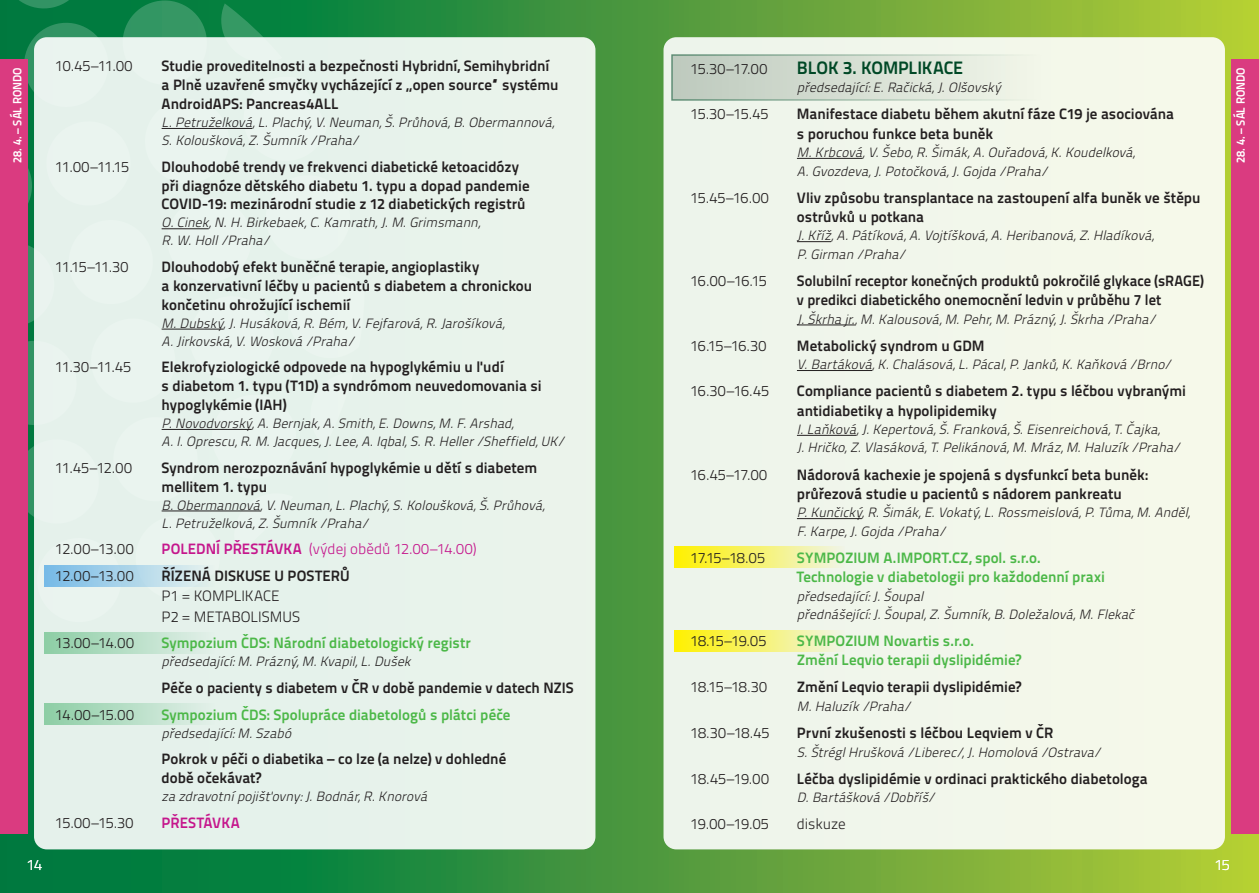
<style>
.page{position:relative;width:1259px;height:893px;background:#fff}
.page>*{position:absolute;margin:0;border:0;box-sizing:border-box;transform-origin:0 0}
.t1{font:18px "Titillium Text 22 L 800 wt";letter-spacing:-.01em;color:#004826}
.t2{font:15px/18.8px "Titillium Text 22 L 800 wt";color:#231f20}
.t3{font:15px/20.2px "Titillium Text 22 L 250 wt";letter-spacing:-.01em;color:#231f20}
.t4{font:15px/19.2px "Titillium Text 22 L 800 wt";color:#4cb848}
.t5{font:15px "Titillium Text 22 L 250 wt";color:#c5168c}
.t6{font:15px "Titillium Text 22 L 800 wt";color:#c5168c}
.t7{font:15px "Titillium Text 22 L 250 wt";color:#fff}
.t8{font:italic 13.5px/18px "Titillium Text 22 L 250 wt";letter-spacing:.005em;color:#231f20}
.t9{font:12px "Titillium Text 22 L 800 wt";color:#fff;scale:.95 1}
.s1{font-family:"Titillium Text 22 L 800 wt"}
</style>
<div class="page">
<div style="left:0;top:0;width:1259px;height:893px;background:linear-gradient(to right,#006f41,#b2c738)"></div>
<svg style="left:0;top:0;width:399px;height:671px;background:#12854a"></svg>
<div style="left:663px;top:37px;width:562px;height:812px;background:#f2f7eb;border-radius:13px"></div>
<div style="left:34px;top:37px;width:561px;height:812px;background:#e8f3eb;border-radius:13px"></div>
<div style="left:44px;top:632px;width:170px;height:22px;background:linear-gradient(to right,#8dcea5,#e3f0e9)"></div>
<div style="left:44px;top:703px;width:170px;height:21px;background:linear-gradient(to right,#8dcea5,#e3f0e9)"></div>
<div style="left:671px;top:54px;width:371px;height:47px;background:linear-gradient(to right,#bdc9be,#f2f6ea)"></div>
<div style="left:675px;top:547px;width:170px;height:21px;background:linear-gradient(to right,#fef101,#eff4e7)"></div>
<div style="left:675px;top:631px;width:170px;height:21px;background:linear-gradient(to right,#fef101,#eff4e7)"></div>
<div style="left:44px;top:566px;width:170px;height:21px;background:linear-gradient(to right,#76bae7,#e6f2ed)"></div>
<hr style="left:162px;top:128px;width:90px;height:1px;background:#231f20">
<hr style="left:162px;top:228px;width:47px;height:1px;background:#231f20">
<hr style="left:162px;top:329px;width:61px;height:1px;background:#231f20">
<hr style="left:162px;top:429px;width:90px;height:1px;background:#231f20">
<hr style="left:162px;top:511px;width:98px;height:1px;background:#231f20">
<hr style="left:797px;top:158px;width:65px;height:1px;background:#231f20">
<hr style="left:797px;top:241px;width:34px;height:1px;background:#231f20">
<hr style="left:797px;top:325px;width:58px;height:1px;background:#231f20">
<hr style="left:797px;top:370px;width:75px;height:1px;background:#231f20">
<hr style="left:797px;top:435px;width:59px;height:1px;background:#231f20">
<hr style="left:797px;top:518px;width:65px;height:1px;background:#231f20">
<div style="left:0;top:59px;width:28px;height:774px;background:#da3b80"></div>
<div style="left:1231px;top:59px;width:28px;height:774px;background:#da3b80"></div>
<p class="t3" style="left:55px;top:55px;width:79px">10.45–11.00</p>
<p class="t2" style="left:162px;top:56px;width:398px">Studie proveditelnosti a bezpečnosti Hybridní, Semihybridní a Plně uzavřené smyčky vycházející z „open source“ systému<br>AndroidAPS: Pancreas4ALL</p>
<p class="t8" style="left:162px;top:113px;width:398px">L. Petruželková,L. Plachý,V. Neuman,Š. Průhová,B. Obermannová,<br>S. Koloušková,Z. Šumník/Praha/</p>
<p class="t3" style="left:55px;top:156px;width:75px">11.00–11.15</p>
<p class="t2" style="left:162px;top:156px;width:369px">Dlouhodobé trendy ve frekvenci diabetické ketoacidózy při diagnóze dětského diabetu 1. typu a dopad pandemie<br>COVID-19: mezinárodní studie z 12 diabetických registrů</p>
<p class="t8" style="left:162px;top:213px;width:324px">O. Cinek,N. H. Birkebaek,C. Kamrath,J. M. Grimsmann,<br>R. W. Holl/Praha/</p>
<p class="t3" style="left:55px;top:256px;width:75px">11.15–11.30</p>
<p class="t2" style="left:162px;top:257px;width:372px">Dlouhodobý efekt buněčné terapie, angioplastiky<br>a konzervativní léčby u pacientů s diabetem a chronickou končetinu ohrožující ischemií</p>
<p class="t8" style="left:162px;top:313px;width:348px">M. Dubský,J. Husáková,R. Bém,V. Fejfarová,R. Jarošíková,<br>A. Jirkovská,V. Wosková/Praha/</p>
<p class="t3" style="left:55px;top:356px;width:77px">11.30–11.45</p>
<p class="t2" style="left:162px;top:357px;width:381px">Elekrofyziologické odpovede na hypoglykémiu u ľudí<br>s diabetom 1. typu (T1D) a syndrómom neuvedomovania si hypoglykémie (IAH)</p>
<p class="t8" style="left:162px;top:414px;width:408px">P. Novodvorský,A. Bernjak,A. Smith,E. Downs,M. F. Arshad,<br>A. I. Oprescu,R. M. Jacques,J. Lee,A. Iqbal,S. R. Heller/Sheffield,UK/</p>
<p class="t3" style="left:55px;top:457px;width:78px">11.45–12.00</p>
<p class="t2" style="left:162px;top:457px;width:377px">Syndrom nerozpoznávání hypoglykémie u dětí s diabetem mellitem 1. typu</p>
<p class="t8" style="left:162px;top:495px;width:388px">B. Obermannová,V. Neuman,L. Plachý,S. Koloušková,Š. Průhová,<br>L. Petruželková,Z. Šumník/Praha/</p>
<p class="t3" style="left:55px;top:538px;width:80px">12.00–13.00</p>
<p class="t5" style="left:162px;top:538px;width:316px"><span class="s1">POLEDNÍ PŘESTÁVKA</span> (výdej obědů 12.00–14.00)</p>
<p class="t3" style="left:55px;top:565px;width:80px">12.00–13.00</p>
<p class="t2" style="left:162px;top:565px;width:190px">ŘÍZENÁ DISKUSE U POSTERŮ</p>
<p class="t3" style="left:162px;top:585px;width:140px">P1 = KOMPLIKACE<br>P2 = METABOLISMUS</p>
<p class="t3" style="left:55px;top:632px;width:80px">13.00–14.00</p>
<p class="t4" style="left:162px;top:632px;width:311px">Sympozium ČDS: Národní diabetologický registr</p>
<p class="t8" style="left:162px;top:652px;width:254px">předsedající:M. Prázný,M. Kvapil,L. Dušek</p>
<p class="t2" style="left:162px;top:677px;width:414px">Péče o pacienty s diabetem v ČR v době pandemie v datech NZIS</p>
<p class="t3" style="left:55px;top:703px;width:80px">14.00–15.00</p>
<p class="t4" style="left:162px;top:704px;width:350px">Sympozium ČDS: Spolupráce diabetologů s plátci péče</p>
<p class="t8" style="left:162px;top:723px;width:135px">předsedající:M. Szabó</p>
<p class="t2" style="left:162px;top:749px;width:346px">Pokrok v péči o diabetika – co lze (a nelze) v dohledné době očekávat?</p>
<p class="t8" style="left:162px;top:787px;width:271px">zazdravotnípojišťovny:J. Bodnár,R. Knorová</p>
<p class="t3" style="left:55px;top:812px;width:80px">15.00–15.30</p>
<p class="t6" style="left:162px;top:811px;width:80px">PŘESTÁVKA</p>
<p class="t3" style="left:690px;top:58px;width:78px">15.30–17.00</p>
<p class="t1" style="left:797px;top:54px;width:168px">BLOK 3. KOMPLIKACE</p>
<p class="t8" style="left:797px;top:78px;width:209px">předsedající:E. Račická,J. Olšovský</p>
<p class="t3" style="left:690px;top:103px;width:79px">15.30–15.45</p>
<p class="t2" style="left:797px;top:104px;width:379px;line-height:19.2px">Manifestace diabetu během akutní fáze C19 je asociována s poruchou funkce beta buněk</p>
<p class="t8" style="left:797px;top:142px;width:344px;line-height:18.5px">M. Krbcová,V. Šebo,R. Šimák,A. Ouřadová,K. Koudelková,<br>A. Gvozdeva,J. Potočková,J. Gojda/Praha/</p>
<p class="t3" style="left:690px;top:186px;width:80px">15.45–16.00</p>
<p class="t2" style="left:797px;top:187px;width:405px;line-height:19.2px">Vliv způsobu transplantace na zastoupení alfa buněk ve štěpu ostrůvků u potkana</p>
<p class="t8" style="left:797px;top:226px;width:362px;line-height:18.5px">J. Kříž,A. Pátíková,A. Vojtíšková,A. Heribanová,Z. Hladíková,<br>P. Girman /Praha/</p>
<p class="t3" style="left:690px;top:270px;width:78px">16.00–16.15</p>
<p class="t2" style="left:797px;top:270px;width:409px;line-height:19.2px">Solubilní receptor konečných produktů pokročilé glykace (sRAGE) v predikci diabetického onemocnění ledvin v průběhu 7 let</p>
<p class="t8" style="left:797px;top:309px;width:364px">J. Škrhaj r. ,M. Kalousová,M. Pehr,M. Prázný,J. Škrha/Praha/</p>
<p class="t3" style="left:690px;top:335px;width:77px">16.15–16.30</p>
<p class="t2" style="left:797px;top:335px;width:189px">Metabolický syndrom u GDM</p>
<p class="t8" style="left:797px;top:355px;width:380px">V. Bartáková,K. Chalásová,L. Pácal,P. Janků,K. Kaňková/Brno/</p>
<p class="t3" style="left:690px;top:380px;width:80px">16.30–16.45</p>
<p class="t2" style="left:797px;top:381px;width:390px;line-height:19.2px">Compliance pacientů s diabetem 2. typu s léčbou vybranými antidiabetiky a hypolipidemiky</p>
<p class="t8" style="left:797px;top:419px;width:389px;line-height:18.5px">I. Laňková,J. Kepertová,Š. Franková,Š. Eisenreichová,T. Čaj ka,<br>J. Hričko,Z. Vlasáková,T. Pelikánová,M. Mráz,M. Haluzík/Praha/</p>
<p class="t3" style="left:690px;top:463px;width:78px">16.45–17.00</p>
<p class="t2" style="left:797px;top:464px;width:353px;line-height:19.2px">Nádorová kachexie je spojená s dysfunkcí beta buněk: průřezová studie u pacientů s nádorem pankreatu</p>
<p class="t8" style="left:797px;top:503px;width:399px;line-height:18.5px">P. Kunčický,R. Šimák,E. Vokatý,L. Rossmeislová,P. Tůma,M. Anděl,<br>F. Karpe,J. Gojda/Praha/</p>
<p class="t3" style="left:690px;top:547px;width:76px">17.15–18.05</p>
<p class="t4" style="left:797px;top:547px;width:309px">SYMPOZIUM A.IMPORT.CZ, spol. s.r.o.<br>Technologie v diabetologii pro každodenní praxi</p>
<p class="t8" style="left:797px;top:586px;width:343px;line-height:18.5px">předsedající:J. Šoupal<br>přednášející:J. Šoupal,Z. Šumník,B. Doležalová,M. Flekač</p>
<p class="t3" style="left:690px;top:630px;width:77px">18.15–19.05</p>
<p class="t4" style="left:797px;top:630px;width:226px">SYMPOZIUM Novartis s.r.o.<br>Změní Leqvio terapii dyslipidémie?</p>
<p class="t3" style="left:690px;top:676px;width:78px">18.15–18.30</p>
<p class="t2" style="left:797px;top:677px;width:226px">Změní Leqvio terapii dyslipidémie?</p>
<p class="t8" style="left:797px;top:696px;width:120px">M. Haluzík/Praha/</p>
<p class="t3" style="left:690px;top:722px;width:80px">18.30–18.45</p>
<p class="t2" style="left:797px;top:722px;width:258px">První zkušenosti s léčbou Leqviem v ČR</p>
<p class="t8" style="left:797px;top:742px;width:309px">S. ŠtréglHrušková/Liberec/,J. Homolová/Ostrava/</p>
<p class="t3" style="left:690px;top:767px;width:80px">18.45–19.00</p>
<p class="t2" style="left:797px;top:768px;width:352px">Léčba dyslipidémie v ordinaci praktického diabetologa</p>
<p class="t8" style="left:797px;top:788px;width:144px">D. Bartášková/Dobříš/</p>
<p class="t3" style="left:690px;top:813px;width:80px">19.00–19.05</p>
<p class="t3" style="left:797px;top:813px;width:50px">diskuze</p>
<p class="t9" style="left:8px;top:163px;width:102px;rotate:-90deg">28. 4. – SÁL RONDO</p>
<p class="t9" style="left:1231px;top:163px;width:102px;rotate:-90deg">28. 4. – SÁL RONDO</p>
<p class="t7" style="left:27px;top:854px;width:17px">14</p>
<p class="t7" style="left:1214px;top:854px;width:17px">15</p>
</div>
